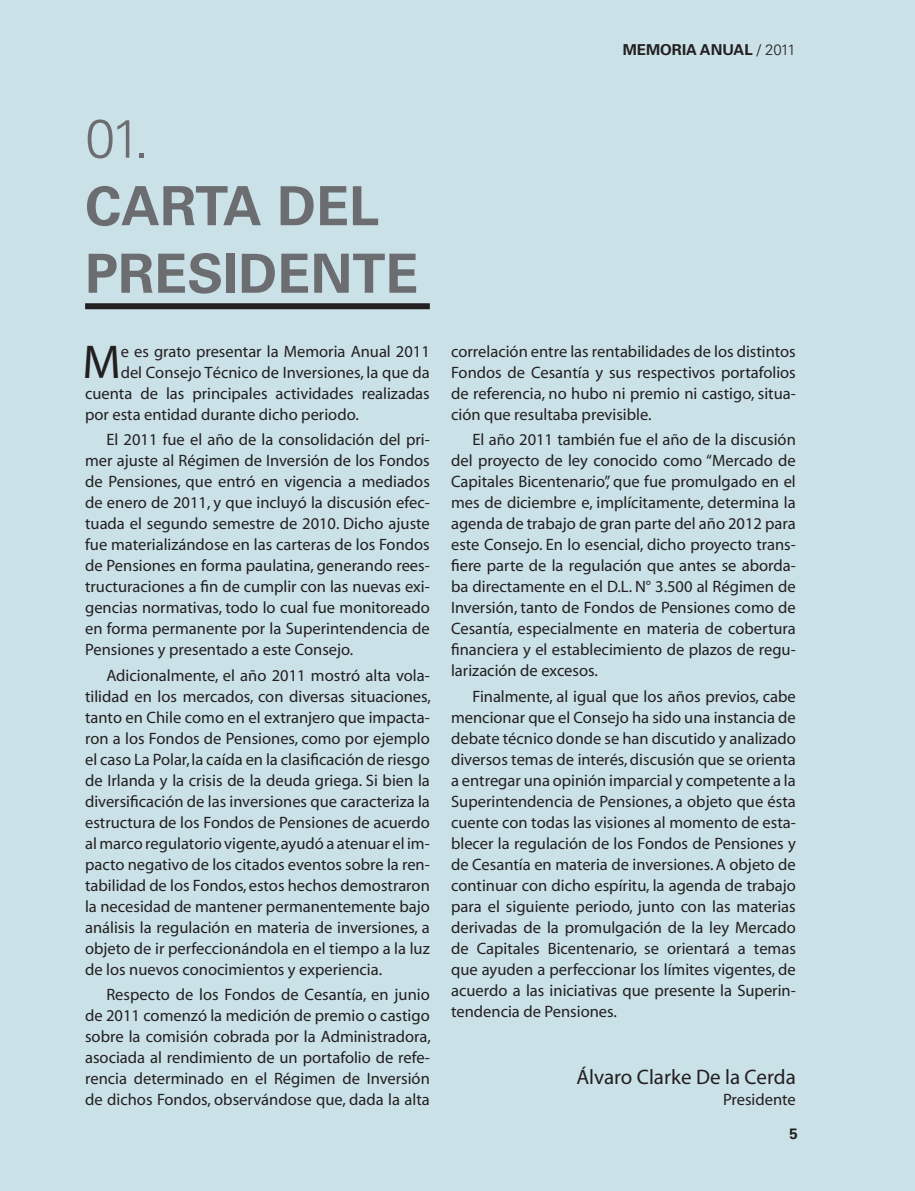
<style>
.page{position:relative;width:915px;height:1191px;background:#fff}
.page>*{position:absolute;margin:0;border:0;box-sizing:border-box;transform-origin:0 0}
.t1{font:700 54px "Univers";color:#6c6d70}
.t2{font:300 54px "Univers";color:#6c6d70}
.TEXTO_GRAL_PRIMER_PA{font:47.7px "Myriad";color:#231f20}
.t3{font:21px "Myriad";color:#231f20}
.TEXTO_GENERAL{font:16.5px/21px "Myriad";color:#231f20;text-align:justify}
.TEXTO_GRAL_PRIMER_PA-2{font:16.5px "Myriad";color:#231f20}
.t4{font:700 15px "Univers";color:#231f20}
.s1{font-weight:300}
</style>
<div class="page">
<div style="left:0;top:0;width:914px;height:1191px;background:#cae1e7"></div>
<div style="left:85px;top:303px;width:344px;height:6px;background:#231f20"></div>
<p class="t4" style="left:622px;top:41px;width:174px">MEMORIA ANUAL <span class="s1">/ 2011</span></p>
<p class="t2" style="left:85px;top:106px;width:65px">01.</p>
<p class="t1" style="left:85px;top:174px;width:295px">CARTA DEL</p>
<p class="t1" style="left:85px;top:242px;width:335px">PRESIDENTE</p>
<p class="TEXTO_GRAL_PRIMER_PA" style="left:82px;top:338px;width:40px">M</p>
<p class="TEXTO_GRAL_PRIMER_PA-2" style="left:121px;top:343px;width:310px">e es grato presentar la Memoria Anual 2011</p>
<p class="TEXTO_GRAL_PRIMER_PA-2" style="left:121px;top:364px;width:310px">del Consejo Técnico de Inversiones, la que da</p>
<p class="TEXTO_GRAL_PRIMER_PA-2" style="left:85px;top:385px;width:346px">cuenta de las principales actividades realizadas</p>
<p class="TEXTO_GRAL_PRIMER_PA-2" style="left:85px;top:406px;width:275px">por esta entidad durante dicho periodo.</p>
<p class="TEXTO_GENERAL" style="left:85px;top:430px;width:346px;text-indent:21px">El 2011 fue el año de la consolidación del pri&shy;mer ajuste al Régimen de Inversión de los Fondos de Pensiones, que entró en vigencia a mediados de enero de 2011, y que incluyó la discusión efec&shy;tuada el segundo semestre de 2010. Dicho ajuste fue materializándose en las carteras de los Fondos de Pensiones en forma paulatina, generando rees&shy;tructuraciones a fin de cumplir con las nuevas exi&shy;gencias normativas, todo lo cual fue monitoreado en forma permanente por la Superintendencia de Pensiones y presentado a este Consejo.</p>
<p class="TEXTO_GENERAL" style="left:85px;top:665px;width:347px;text-indent:21px">Adicionalmente, el año 2011 mostró alta vola&shy;tilidad en los mercados, con diversas situaciones, tanto en Chile como en el extranjero que impacta&shy;ron a los Fondos de Pensiones, como por ejemplo el caso La Polar, la caída en la clasificación de riesgo de Irlanda y la crisis de la deuda griega. Si bien la diversificación de las inversiones que caracteriza la estructura de los Fondos de Pensiones de acuerdo al marco regulatorio vigente, ayudó a atenuar el im&shy;pacto negativo de los citados eventos sobre la ren&shy;tabilidad de los Fondos, estos hechos demostraron la necesidad de mantener permanentemente bajo análisis la regulación en materia de inversiones, a objeto de ir perfeccionándola en el tiempo a la luz de los nuevos conocimientos y experiencia.</p>
<p class="TEXTO_GENERAL" style="left:85px;top:984px;width:347px;text-indent:21px">Respecto de los Fondos de Cesantía, en junio de 2011 comenzó la medición de premio o castigo sobre la comisión cobrada por la Administradora, asociada al rendimiento de un portafolio de refe&shy;rencia determinado en el Régimen de Inversión de dichos Fondos, observándose que, dada la alta</p>
<p class="TEXTO_GENERAL" style="left:451px;top:341px;width:346px">correlación entre las rentabilidades de los distintos Fondos de Cesantía y sus respectivos portafolios de referencia, no hubo ni premio ni castigo, situa&shy;ción que resultaba previsible.</p>
<p class="TEXTO_GENERAL" style="left:451px;top:430px;width:346px;text-indent:21px">El año 2011 también fue el año de la discusión del proyecto de ley conocido como “Mercado de Capitales Bicentenario”, que fue promulgado en el mes de diciembre e, implícitamente, determina la agenda de trabajo de gran parte del año 2012 para este Consejo. En lo esencial, dicho proyecto trans&shy;fiere parte de la regulación que antes se aborda&shy;ba directamente en el D.L. N° 3.500 al Régimen de Inversión, tanto de Fondos de Pensiones como de Cesantía, especialmente en materia de cobertura financiera y el establecimiento de plazos de regu&shy;larización de excesos.</p>
<p class="TEXTO_GENERAL" style="left:451px;top:686px;width:346px;text-indent:21px">Finalmente, al igual que los años previos, cabe mencionar que el Consejo ha sido una instancia de debate técnico donde se han discutido y analizado diversos temas de interés, discusión que se orienta a entregar una opinión imparcial y competente a la Superintendencia de Pensiones, a objeto que ésta cuente con todas las visiones al momento de esta&shy;blecer la regulación de los Fondos de Pensiones y de Cesantía en materia de inversiones. A objeto de continuar con dicho espíritu, la agenda de trabajo para el siguiente periodo, junto con las materias derivadas de la promulgación de la ley Mercado de Capitales Bicentenario, se orientará a temas que ayuden a perfeccionar los límites vigentes, de acuerdo a las iniciativas que presente la Superin&shy;tendencia de Pensiones.</p>
<p class="t3" style="left:576px;top:1066px;width:221px">Álvaro Clarke De la Cerda</p>
<p class="TEXTO_GENERAL" style="left:722px;top:1090px;width:74px">Presidente</p>
<p class="t4" style="left:789px;top:1125px;width:10px">5</p>
</div>
